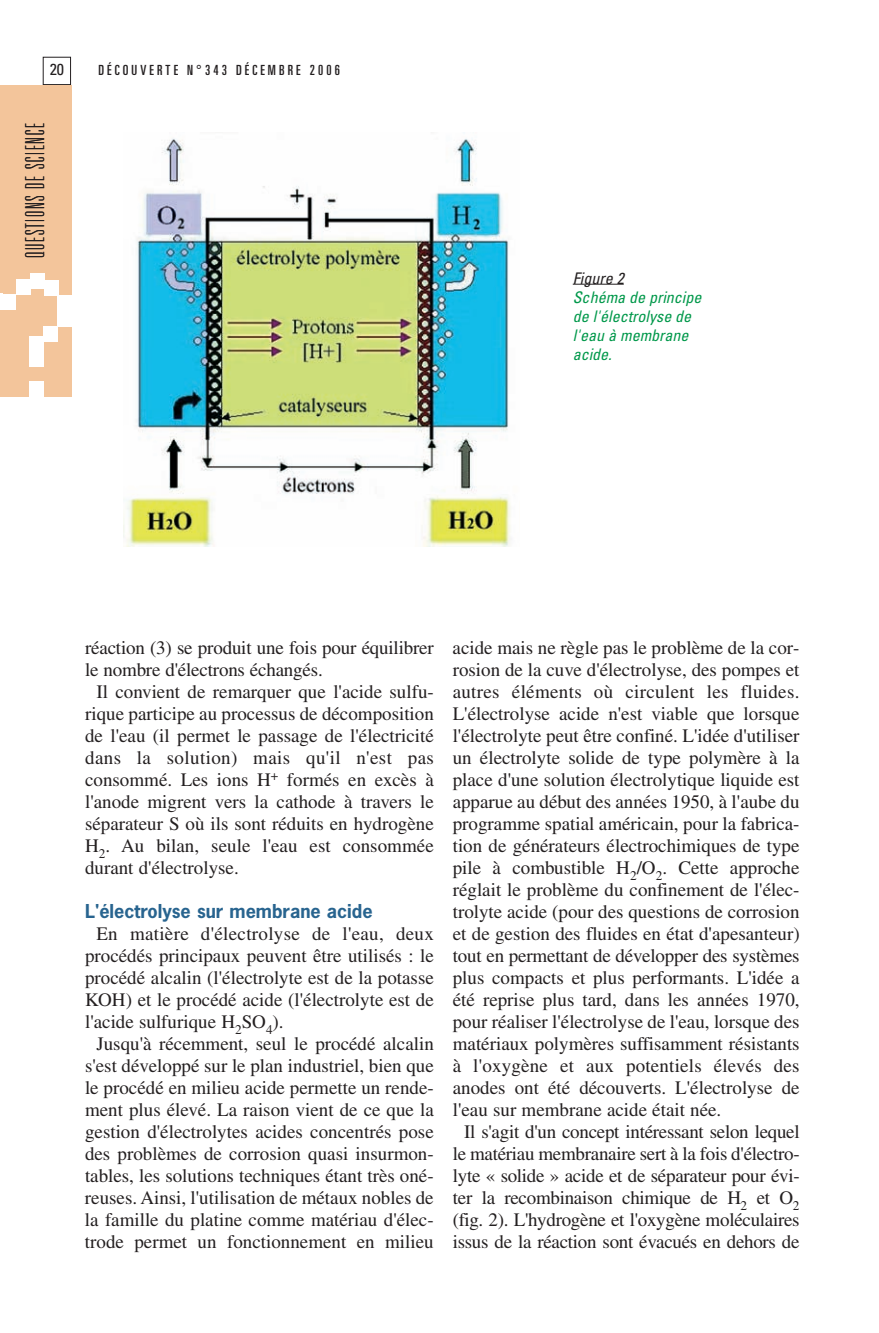
<style>
.page{position:relative;width:879px;height:1333px;background:#fff}
.page>*{position:absolute;margin:0;border:0;box-sizing:border-box;transform-origin:0 0}
.t1{font:100 ultra-condensed 26px "Univers";letter-spacing:.065em;color:#231f20}
.t2{font:19px/22px "Times";color:#231f20;text-align:justify}
.t3{font:19px "Times";letter-spacing:.02em;color:#231f20}
.t4{font:700 18px "News Gothic";color:#28648f}
.t5{font:italic condensed 16px/19px "Univers";color:#00984a}
.t6{font:italic condensed 16px "Univers";color:#231f20}
.t7{font:condensed 16px "Univers";color:#231f20}
.t8{font:ultra-condensed 14px "Univers";letter-spacing:.225em;color:#231f20}
</style>
<div class="page">
<div style="left:43px;top:57px;width:28px;height:28px;border:1px solid #231f20"></div>
<img style="left:123px;top:138px;width:388px;height:408px">
<hr style="left:573px;top:284px;width:51px;height:1px;background:#231f20">
<div style="left:0;top:85px;width:70px;height:312px;background:#f3c59b"></div>
<div style="left:3px;top:85px;width:68px;height:312px;background:#f3c59b"></div>
<div style="left:44px;top:280px;width:14px;height:15px;background:#fff"></div>
<div style="left:30px;top:351px;width:14px;height:16px;background:#fff"></div>
<div style="left:2px;top:294px;width:14px;height:15px;background:#fff"></div>
<hr style="left:0;top:293px;width:3px;height:17px;background:#fff">
<div style="left:16px;top:279px;width:14px;height:15px;background:#fff"></div>
<div style="left:30px;top:336px;width:14px;height:15px;background:#fff"></div>
<div style="left:58px;top:295px;width:14px;height:16px;background:#fff"></div>
<div style="left:30px;top:381px;width:14px;height:16px;background:#fff"></div>
<div style="left:58px;top:311px;width:14px;height:15px;background:#fff"></div>
<div style="left:44px;top:326px;width:14px;height:15px;background:#fff"></div>
<div style="left:30px;top:273px;width:14px;height:15px;background:#fff"></div>
<p class="t7" style="left:50px;top:64px;width:16px">20</p>
<p class="t8" style="left:98px;top:65px;width:243px">DÉCOUVERTE N°343 DÉCEMBRE 2006</p>
<h1 class="t1" style="left:25px;top:258px;width:136px;rotate:-90deg">QUESTIONS DE SCIENCE</h1>
<p class="t6" style="left:573px;top:272px;width:52px">Figure 2</p>
<p class="t5" style="left:573px;top:289px;width:130px">Schéma de principe de l'électrolyse de l'eau à membrane acide.</p>
<p class="t2" style="left:85px;top:638px;width:350px">réaction (3) se produit une fois pour équilibrer</p>
<p class="t2" style="left:85px;top:660px;width:239px">le nombre d'électrons échangés.</p>
<p class="t2" style="left:96px;top:682px;width:339px">Il convient de remarquer que l'acide sulfu-</p>
<p class="t2" style="left:85px;top:704px;width:350px">rique participe au processus de décomposition</p>
<p class="t2" style="left:85px;top:726px;width:350px">de l'eau (il permet le passage de l'électricité</p>
<p class="t3" style="left:85px;top:750px;width:350px">dans la solution) mais qu'il n'est pas</p>
<p class="t2" style="left:85px;top:770px;width:350px">consommé. Les ions H<sup>+</sup> formés en excès à</p>
<p class="t2" style="left:85px;top:792px;width:350px">l'anode migrent vers la cathode à travers le</p>
<p class="t2" style="left:85px;top:814px;width:350px">séparateur S où ils sont réduits en hydrogène</p>
<p class="t2" style="left:85px;top:836px;width:350px">H<sub>2</sub>. Au bilan, seule l'eau est consommée</p>
<p class="t2" style="left:85px;top:858px;width:155px">durant d'électrolyse.</p>
<p class="t4" style="left:85px;top:901px;width:289px">L'électrolyse sur membrane acide</p>
<p class="t2" style="left:96px;top:924px;width:339px">En matière d'électrolyse de l'eau, deux</p>
<p class="t2" style="left:85px;top:946px;width:350px">procédés principaux peuvent être utilisés : le</p>
<p class="t2" style="left:85px;top:968px;width:350px">procédé alcalin (l'électrolyte est de la potasse</p>
<p class="t2" style="left:85px;top:990px;width:350px">KOH) et le procédé acide (l'électrolyte est de</p>
<p class="t2" style="left:85px;top:1012px;width:200px">l'acide sulfurique H<sub>2</sub>SO<sub>4</sub>).</p>
<p class="t2" style="left:96px;top:1034px;width:339px">Jusqu'à récemment, seul le procédé alcalin</p>
<p class="t2" style="left:85px;top:1056px;width:350px">s'est développé sur le plan industriel, bien que</p>
<p class="t2" style="left:85px;top:1078px;width:350px">le procédé en milieu acide permette un rende-</p>
<p class="t2" style="left:85px;top:1100px;width:350px">ment plus élevé. La raison vient de ce que la</p>
<p class="t2" style="left:85px;top:1122px;width:350px">gestion d'électrolytes acides concentrés pose</p>
<p class="t2" style="left:85px;top:1144px;width:350px">des problèmes de corrosion quasi insurmon-</p>
<p class="t2" style="left:85px;top:1166px;width:350px">tables, les solutions techniques étant très oné-</p>
<p class="t2" style="left:85px;top:1188px;width:350px">reuses. Ainsi, l'utilisation de métaux nobles de</p>
<p class="t2" style="left:85px;top:1210px;width:350px">la famille du platine comme matériau d'élec-</p>
<p class="t2" style="left:85px;top:1232px;width:350px">trode permet un fonctionnement en milieu</p>
<p class="t2" style="left:453px;top:638px;width:348px">acide mais ne règle pas le problème de la cor&shy;rosion de la cuve d'électrolyse, des pompes et autres éléments où circulent les fluides.<br>L'électrolyse acide n'est viable que lorsque l'électrolyte peut être confiné. L'idée d'utiliser un électrolyte solide de type polymère à la place d'une solution électrolytique liquide est apparue au début des années 1950, à l'aube du programme spatial américain, pour la fabrica&shy;tion de générateurs électrochimiques de type pile à combustible H<sub>2</sub>/O<sub>2</sub>. Cette approche réglait le problème du confinement de l'élec&shy;trolyte acide (pour des questions de corrosion et de gestion des fluides en état d'apesanteur) tout en permettant de développer des systèmes plus compacts et plus performants. L'idée a été reprise plus tard, dans les années 1970, pour réaliser l'électrolyse de l'eau, lorsque des matériaux polymères suffisamment résistants à l'oxygène et aux potentiels élevés des anodes ont été découverts. L'électrolyse de l'eau sur membrane acide était née.</p>
<p class="t2" style="left:453px;top:1122px;width:348px;text-indent:11px">Il s'agit d'un concept intéressant selon lequel le matériau membranaire sert à la fois d'électro&shy;lyte « solide » acide et de séparateur pour évi&shy;ter la recombinaison chimique de H<sub>2</sub> et O<sub>2 </sub>(fig. 2). L'hydrogène et l'oxygène moléculaires issus de la réaction sont évacués en dehors de</p>
</div>
